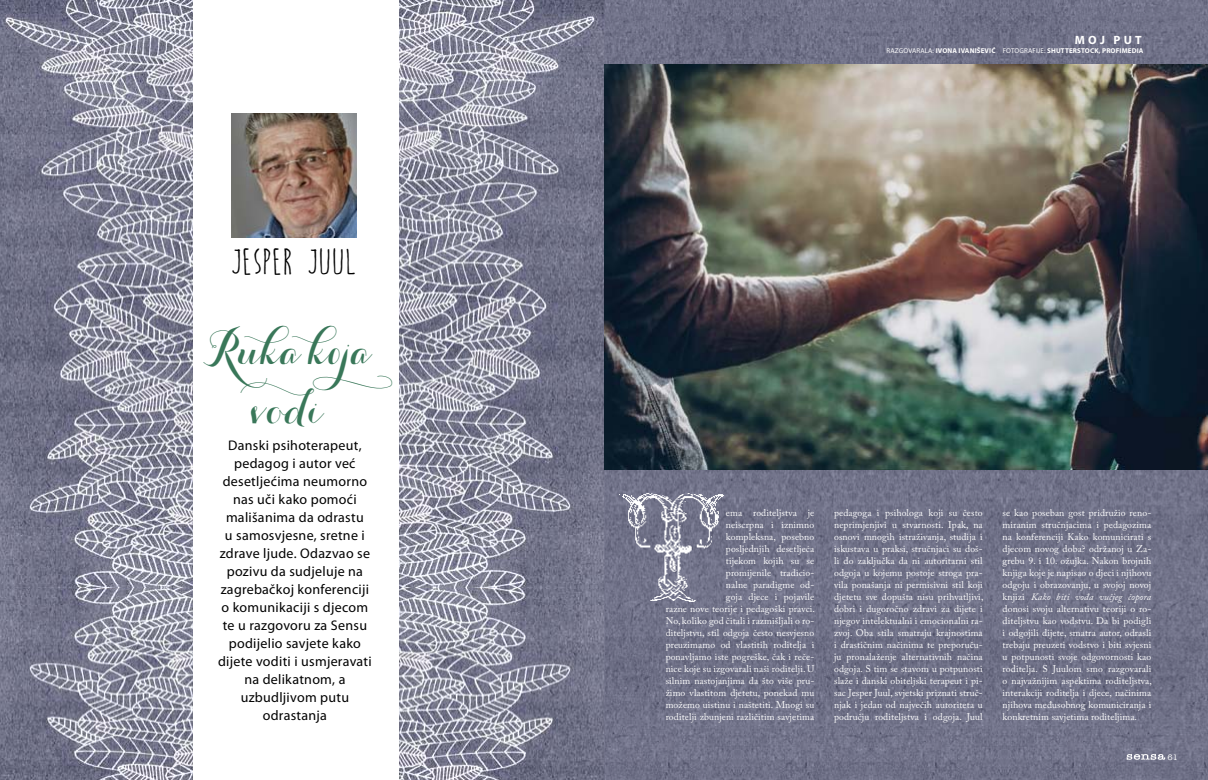
<style>
.page{position:relative;width:1208px;height:780px;background:#fff}
.page>*{position:absolute;margin:0;border:0;box-sizing:border-box;transform-origin:0 0}
.t1{font:900 43.1px/59px "Carolyna Pro";color:#397759;text-align:center}
.t2{font:31.5px "hellogoodbye";letter-spacing:.05em;color:#000}
.t3{font:14px/18px "Myriad Pro";letter-spacing:.02em;color:#000;text-align:center}
.t4{font:700 12px "Myriad Pro";letter-spacing:.27em;color:#fff}
.t5{font:9.7px/12px "Adobe Caslon Pro";letter-spacing:.01em;color:#fff;text-align:justify}
.t6{font:500 8px "American Typewriter";color:#fff}
.t7{font:700 7px "Myriad Pro";letter-spacing:.02em;color:#fff}
.s1{font-weight:400}
.s2{font-style:italic}
</style>
<div class="page">
<img style="left:0;top:0;width:604px;height:780px">
<div style="left:193px;top:0;width:205px;height:780px;background:#fff"></div>
<div style="left:604px;top:0;width:604px;height:780px;background:#707189"></div>
<svg style="left:1126px;top:754px;width:39px;height:5px"></svg>
<img style="left:232px;top:113px;width:124px;height:124px">
<img style="left:605px;top:64px;width:603px;height:405px">
<img style="left:617px;top:487px;width:109px;height:117px">
<h2 class="t2" style="left:232px;top:246px;width:126px">JESPER JUUL</h2>
<h1 class="t1" style="left:203px;top:320px;width:223px">Ru ka koja vodi</h1>
<p class="t3" style="left:218px;top:436px;width:155px">Danski psihoterapeut, pedagog i autor već desetljećima neumorno nas uči kako pomoći mališanima da odrastu<br>u samosvjesne, sretne i zdrave ljude. Odazvao se pozivu da sudjeluje na zagrebačkoj konferenciji o komunikaciji s djecom te u razgovoru za Sensu podijelio savjete kako dijete voditi i usmjeravati na delikatnom, a uzbudljivom putu odrastanja</p>
<p class="t4" style="left:1074px;top:32px;width:69px">MOJ PUT</p>
<p class="t7" style="left:886px;top:46px;width:258px"><span class="s1">razgovarala:</span> IVONA IVANIŠEVIĆ <span class="s1">fotografije:</span> SHUTTERSTOCK, PROFIMEDIA</p>
<p class="t5" style="left:665px;top:507px;width:151px;text-align:right">ema roditeljstva je<br>neiscrpna i iznimno<br>kompleksna, posebno<br>posljednjih desetljeća<br>tijekom kojih su se<br>promijenile tradicio-<br>nalne paradigme od-<br>goja djece i pojavile<br>razne nove teorije i pedagoški pravci.<br>No, koliko god čitali i razmišljali o ro&shy;diteljstvu, stil odgoja često nesvjesno preuzimamo od vlastitih roditelja i ponavljamo iste pogreške, čak i reče&shy;nice koje su izgovarali naši roditelji. U silnim nastojanjima da što više pru&shy;žimo vlastitom djetetu, ponekad mu možemo uistinu i naštetiti. Mnogi su roditelji zbunjeni različitim savjetima</p>
<p class="t5" style="left:834px;top:507px;width:151px">pedagoga i psihologa koji su često neprimjenjivi u stvarnosti. Ipak, na osnovi mnogih istraživanja, studija i iskustava u praksi, stručnjaci su doš&shy;li do zaključka da ni autoritarni stil odgoja u kojemu postoje stroga pra&shy;vila ponašanja ni permisivni stil koji djetetu sve dopušta nisu prihvatljivi, dobri i dugoročno zdravi za dijete i njegov intelektualni i emocionalni ra&shy;zvoj. Oba stila smatraju krajnostima i drastičnim načinima te preporuču&shy;ju pronalaženje alternativnih načina odgoja. S tim se stavom u potpunosti slaže i danski obiteljski terapeut i pi&shy;sac Jesper Juul, svjetski priznati struč&shy;njak i jedan od najvećih autoriteta u području roditeljstva i odgoja. Juul</p>
<p class="t5" style="left:1002px;top:507px;width:151px">se kao poseban gost pridružio reno&shy;miranim stručnjacima i pedagozima na konferenciji Kako komunicirati s djecom novog doba? održanoj u Za&shy;grebu 9. i 10. ožujka. Nakon brojnih knjiga koje je napisao o djeci i njihovu odgoju i obrazovanju, u svojoj novoj knjizi <span class="s2">Kako biti vođa vučjeg čopora </span>donosi svoju alternativu teoriji o ro&shy;diteljstvu kao vodstvu. Da bi podigli i odgojili dijete, smatra autor, odrasli trebaju preuzeti vodstvo i biti svjesni u potpunosti svoje odgovornosti kao roditelja. S Juulom smo razgovarali o najvažnijim aspektima roditeljstva, interakciji roditelja i djece, načinima njihova međusobnog komuniciranja i konkretnim savjetima roditeljima.</p>
<p class="t6" style="left:1167px;top:752px;width:12px">61</p>
</div>
